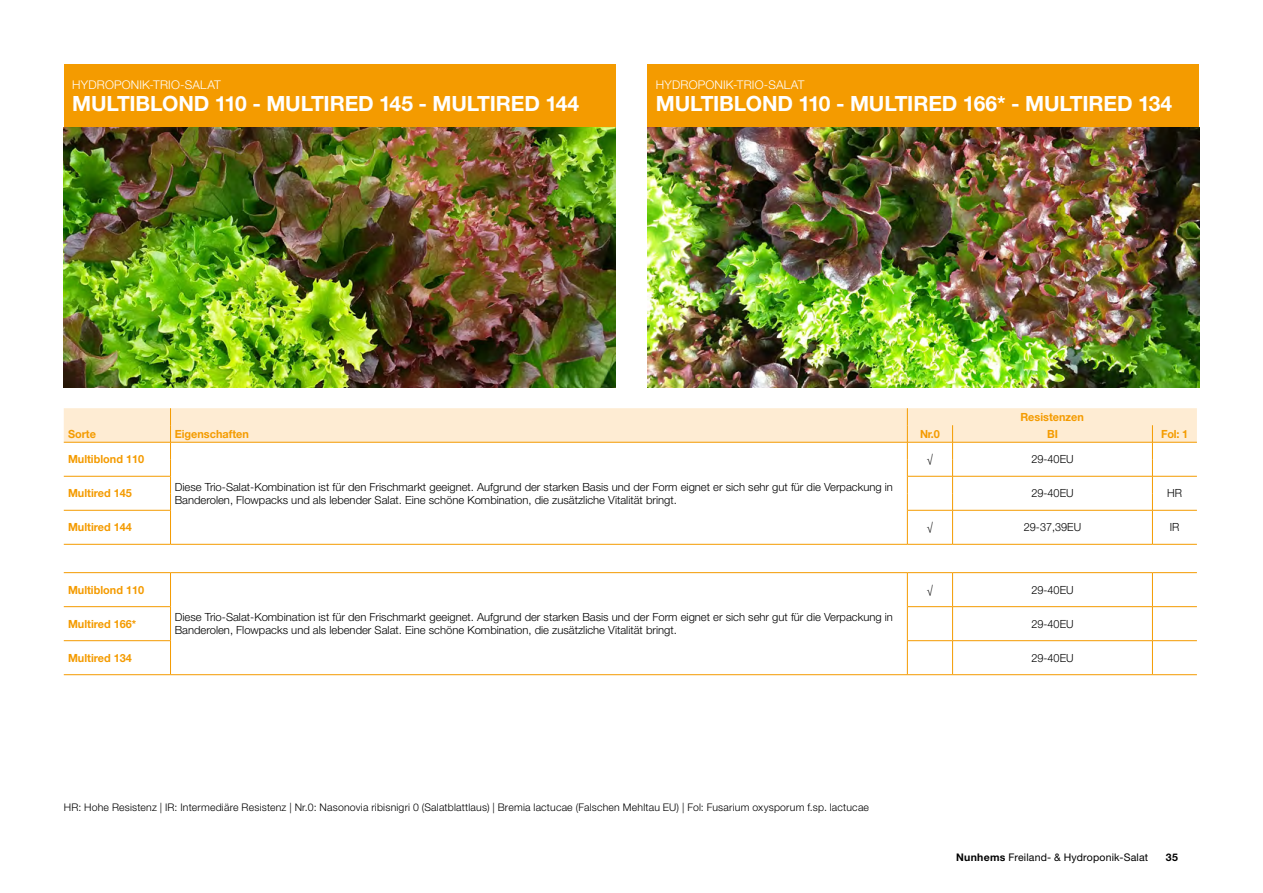
<style>
.page{position:relative;width:1263px;height:893px;background:#fff}
.page>*{position:absolute;margin:0;border:0;box-sizing:border-box;transform-origin:0 0}
.t1{font:700 21px "Helvetica Neue LT Std";letter-spacing:-.01em;color:#fff}
.t2{font:300 12px "Helvetica Neue LT Std";letter-spacing:.015em;color:#fff}
.t3{font:300 11.25px/13.5px "Helvetica Neue LT Std";color:#000}
.t4{font:700 11.25px "Helvetica Neue LT Std";color:#f49b00}
.t5{font:300 10.5px "Helvetica Neue LT Std";letter-spacing:.02em;color:#000}
.t6{font:10.5px "Helvetica Neue LT Std";letter-spacing:.015em;color:#000}
.t7{font:700 10.5px "Helvetica Neue LT Std";color:#000}
.s1{font-weight:700}
</style>
<div class="page">
<hr style="left:171px;top:544px;width:736px;height:1px;background:#f49b00">
<hr style="left:64px;top:572px;width:107px;height:1px;background:#f49b00">
<hr style="left:171px;top:572px;width:736px;height:1px;background:#f49b00">
<hr style="left:64px;top:674px;width:107px;height:1px;background:#f49b00">
<hr style="left:171px;top:674px;width:736px;height:1px;background:#f49b00">
<hr style="left:64px;top:510px;width:106px;height:1px;background:#f49b00">
<hr style="left:908px;top:510px;width:44px;height:1px;background:#f49b00">
<hr style="left:953px;top:510px;width:199px;height:1px;background:#f49b00">
<hr style="left:1153px;top:510px;width:44px;height:1px;background:#f49b00">
<hr style="left:64px;top:544px;width:107px;height:1px;background:#f49b00">
<hr style="left:907px;top:544px;width:45px;height:1px;background:#f49b00">
<hr style="left:952px;top:544px;width:200px;height:1px;background:#f49b00">
<hr style="left:1152px;top:544px;width:45px;height:1px;background:#f49b00">
<hr style="left:907px;top:572px;width:45px;height:1px;background:#f49b00">
<hr style="left:952px;top:572px;width:200px;height:1px;background:#f49b00">
<hr style="left:1152px;top:572px;width:45px;height:1px;background:#f49b00">
<hr style="left:64px;top:640px;width:106px;height:1px;background:#f49b00">
<hr style="left:908px;top:640px;width:44px;height:1px;background:#f49b00">
<hr style="left:953px;top:640px;width:199px;height:1px;background:#f49b00">
<hr style="left:1153px;top:640px;width:44px;height:1px;background:#f49b00">
<hr style="left:907px;top:674px;width:45px;height:1px;background:#f49b00">
<hr style="left:952px;top:674px;width:200px;height:1px;background:#f49b00">
<hr style="left:1152px;top:674px;width:45px;height:1px;background:#f49b00">
<hr style="left:64px;top:606px;width:106px;height:1px;background:#f49b00">
<hr style="left:908px;top:606px;width:44px;height:1px;background:#f49b00">
<hr style="left:953px;top:606px;width:199px;height:1px;background:#f49b00">
<hr style="left:1153px;top:606px;width:44px;height:1px;background:#f49b00">
<svg style="left:64px;top:408px;width:1133px;height:102px"></svg>
<hr style="left:170px;top:510px;width:1px;height:34px;background:#f49b00">
<hr style="left:907px;top:510px;width:1px;height:34px;background:#f49b00">
<hr style="left:952px;top:510px;width:1px;height:34px;background:#f49b00">
<hr style="left:1152px;top:510px;width:1px;height:34px;background:#f49b00">
<hr style="left:170px;top:573px;width:1px;height:34px;background:#f49b00">
<hr style="left:907px;top:573px;width:1px;height:34px;background:#f49b00">
<hr style="left:952px;top:573px;width:1px;height:34px;background:#f49b00">
<hr style="left:1152px;top:573px;width:1px;height:34px;background:#f49b00">
<hr style="left:170px;top:607px;width:1px;height:34px;background:#f49b00">
<hr style="left:907px;top:607px;width:1px;height:34px;background:#f49b00">
<hr style="left:952px;top:607px;width:1px;height:34px;background:#f49b00">
<hr style="left:1152px;top:607px;width:1px;height:34px;background:#f49b00">
<hr style="left:170px;top:641px;width:1px;height:33px;background:#f49b00">
<hr style="left:907px;top:641px;width:1px;height:33px;background:#f49b00">
<hr style="left:952px;top:641px;width:1px;height:33px;background:#f49b00">
<hr style="left:1152px;top:641px;width:1px;height:33px;background:#f49b00">
<div style="left:64px;top:64px;width:551px;height:64px;background:#f49b00"></div>
<div style="left:647px;top:64px;width:552px;height:64px;background:#f49b00"></div>
<img style="left:647px;top:128px;width:552px;height:259px">
<img style="left:64px;top:128px;width:551px;height:259px">
<p class="t2" style="left:72px;top:78px;width:150px">HYDROPONIK-TRIO-SALAT</p>
<h1 class="t1" style="left:72px;top:90px;width:508px">MULTIBLOND 110 - MULTIRED 145 - MULTIRED 144</h1>
<p class="t2" style="left:656px;top:78px;width:150px">HYDROPONIK-TRIO-SALAT</p>
<h1 class="t1" style="left:656px;top:90px;width:518px">MULTIBLOND 110 - MULTIRED 166* - MULTIRED 134</h1>
<p class="t4" style="left:68px;top:427px;width:30px">Sorte</p>
<p class="t4" style="left:175px;top:427px;width:76px">Eigenschaften</p>
<p class="t4" style="left:68px;top:452px;width:78px">Multiblond 110</p>
<p class="t4" style="left:1020px;top:410px;width:65px">Resistenzen</p>
<p class="t4" style="left:920px;top:427px;width:21px">Nr.0</p>
<p class="t4" style="left:1047px;top:427px;width:12px">BI</p>
<p class="t4" style="left:1161px;top:427px;width:28px">Fol: 1</p>
<p class="t3" style="left:927px;top:452px;width:8px">√</p>
<p class="t3" style="left:1031px;top:452px;width:44px">29-40EU</p>
<p class="t3" style="left:175px;top:480px;width:720px">Diese Trio-Salat-Kombination ist für den Frischmarkt geeignet. Aufgrund der starken Basis und der Form eignet er sich sehr gut für die Verpackung in<br>Banderolen, Flowpacks und als lebender Salat. Eine schöne Kombination, die zusätzliche Vitalität bringt.</p>
<p class="t4" style="left:68px;top:486px;width:65px">Multired 145</p>
<p class="t3" style="left:1031px;top:486px;width:44px">29-40EU</p>
<p class="t3" style="left:1167px;top:486px;width:16px">HR</p>
<p class="t4" style="left:68px;top:520px;width:65px">Multired 144</p>
<p class="t3" style="left:927px;top:520px;width:8px">√</p>
<p class="t3" style="left:1024px;top:520px;width:59px">29-37,39EU</p>
<p class="t3" style="left:1170px;top:520px;width:11px">IR</p>
<p class="t4" style="left:68px;top:583px;width:78px">Multiblond 110</p>
<p class="t3" style="left:927px;top:583px;width:8px">√</p>
<p class="t3" style="left:1031px;top:583px;width:44px">29-40EU</p>
<p class="t3" style="left:175px;top:610px;width:720px">Diese Trio-Salat-Kombination ist für den Frischmarkt geeignet. Aufgrund der starken Basis und der Form eignet er sich sehr gut für die Verpackung in<br>Banderolen, Flowpacks und als lebender Salat. Eine schöne Kombination, die zusätzliche Vitalität bringt.</p>
<p class="t4" style="left:68px;top:617px;width:70px">Multired 166*</p>
<p class="t3" style="left:1031px;top:617px;width:44px">29-40EU</p>
<p class="t4" style="left:68px;top:651px;width:65px">Multired 134</p>
<p class="t3" style="left:1031px;top:651px;width:44px">29-40EU</p>
<p class="t5" style="left:64px;top:801px;width:807px">HR: Hohe Resistenz | IR: Intermediäre Resistenz | Nr.0: Nasonovia ribisnigri 0 (Salatblattlaus) | Bremia lactucae (Falschen Mehltau EU) | Fol: Fusarium oxysporum f.sp. lactucae</p>
<p class="t6" style="left:956px;top:851px;width:194px"><span class="s1">Nunhems</span> Freiland- &amp; Hydroponik-Salat</p>
<p class="t7" style="left:1166px;top:851px;width:14px">35</p>
</div>
